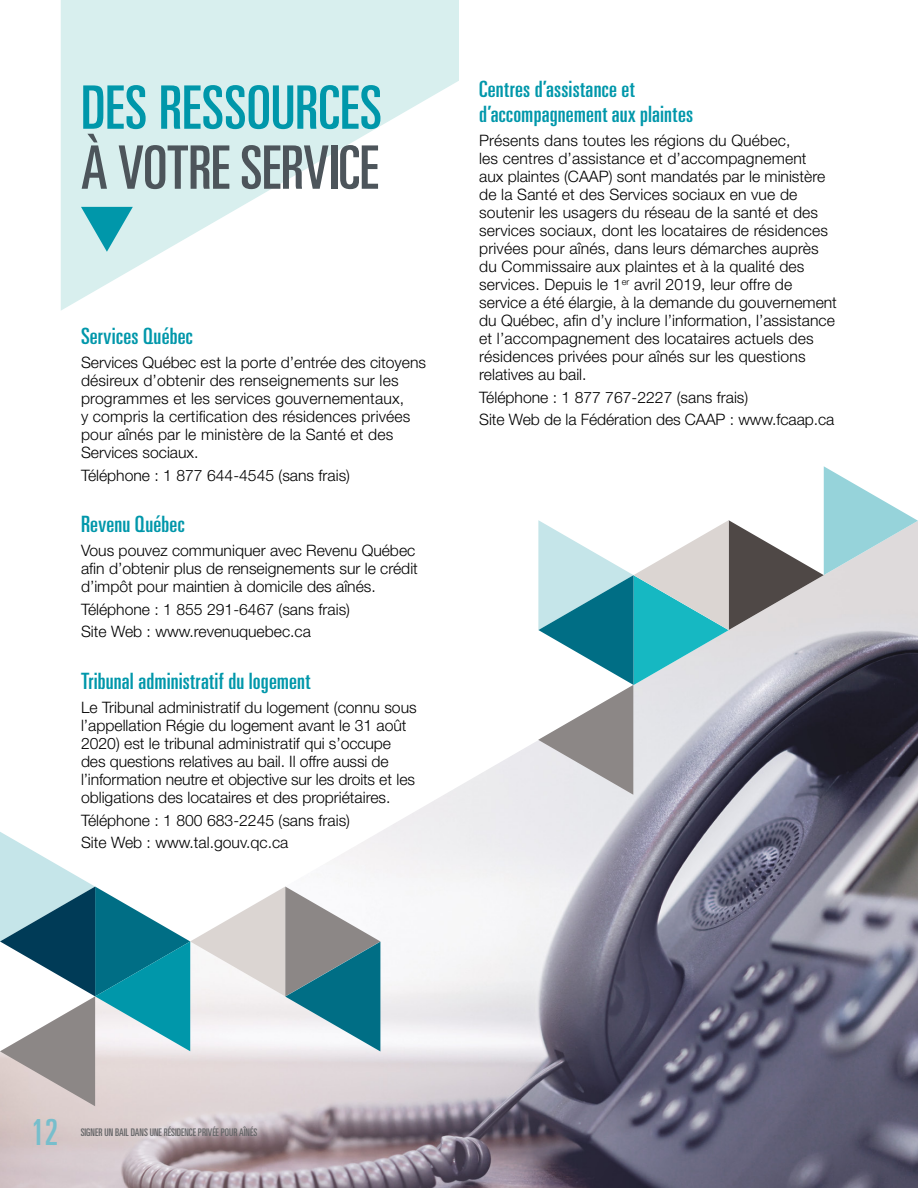
<style>
.page{position:relative;width:918px;height:1188px;background:#fff}
.page>*{position:absolute;margin:0;border:0;box-sizing:border-box;transform-origin:0 0}
.t1{font:ultra-condensed 60px/60px "Univers";color:#0097aa}
.t2{font:ultra-condensed 36px "Univers";color:#77becc}
.t3{font:ultra-condensed 22.5px/24.8px "Univers LT Std";letter-spacing:.005em;color:#0097aa;scale:1.05 1}
.t4{font:300 15.75px/18px "Helvetica Neue LT Std";color:#000}
.t5{font:ultra-condensed 10.5px "Univers";color:#636466}
.s1{color:#4d555b}
</style>
<div class="page">
<img style="left:0;top:741px;width:918px;height:447px">
<svg style="left:61px;top:0;width:398px;height:311px;fill:#d8efee"></svg>
<svg style="left:81px;top:207px;width:52px;height:45px;background:#6dc3cc"></svg>
<svg style="left:538px;top:466px;width:380px;height:329px"></svg>
<svg style="left:0;top:832px;width:380px;height:274px"></svg>
<h2 class="t1" style="left:81px;top:77px;width:303px">DES RESSOURCES<br><span class="s1">À VOTRE SERVICE</span></h2>
<h3 class="t3" style="left:81px;top:324px;width:108px">Services Québec</h3>
<p class="t4" style="left:81px;top:353px;width:347px">Services Québec est la porte d’entrée des citoyens désireux d’obtenir des renseignements sur les programmes et les services gouvernementaux,<br>y compris la certification des résidences privées pour aînés par le ministère de la Santé et des Services sociaux.</p>
<p class="t4" style="left:81px;top:466px;width:271px">Téléphone : 1 877 644‑4545 (sans frais)</p>
<h3 class="t3" style="left:81px;top:512px;width:100px">Revenu Québec</h3>
<p class="t4" style="left:81px;top:541px;width:338px">Vous pouvez communiquer avec Revenu Québec afin d’obtenir plus de renseignements sur le crédit d’impôt pour maintien à domicile des aînés.</p>
<p class="t4" style="left:81px;top:600px;width:271px">Téléphone : 1 855 291‑6467 (sans frais)</p>
<p class="t4" style="left:81px;top:622px;width:231px">Site Web : www.revenuquebec.ca</p>
<h3 class="t3" style="left:81px;top:669px;width:220px">Tribunal administratif du logement</h3>
<p class="t4" style="left:81px;top:698px;width:337px">Le Tribunal administratif du logement (connu sous l’appellation Régie du logement avant le 31 août 2020) est le tribunal administratif qui s’occupe des questions relatives au bail. Il offre aussi de l’information neutre et objective sur les droits et les obligations des locataires et des propriétaires.</p>
<p class="t4" style="left:81px;top:811px;width:271px">Téléphone : 1 800 683‑2245 (sans frais)</p>
<p class="t4" style="left:81px;top:833px;width:209px">Site Web : www.tal.gouv.qc.ca</p>
<h3 class="t3" style="left:479px;top:77px;width:205px">Centres d’assistance et d’accompagnement aux plaintes</h3>
<p class="t4" style="left:479px;top:131px;width:359px">Présents dans toutes les régions du Québec,<br>les centres d’assistance et d’accompagnement<br>aux plaintes (CAAP) sont mandatés par le ministère de la Santé et des Services sociaux en vue de soutenir les usagers du réseau de la santé et des services sociaux, dont les locataires de résidences privées pour aînés, dans leurs démarches auprès du Commissaire aux plaintes et à la qualité des services. Depuis le 1<sup>er</sup> avril 2019, leur offre de service a été élargie, à la demande du gouvernement du Québec, afin d’y inclure l’information, l’assistance et l’accompagnement des locataires actuels des résidences privées pour aînés sur les questions relatives au bail.</p>
<p class="t4" style="left:479px;top:388px;width:271px">Téléphone : 1 877 767‑2227 (sans frais)</p>
<p class="t4" style="left:479px;top:410px;width:357px">Site Web de la Fédération des CAAP : www.fcaap.ca</p>
<h2 class="t2" style="left:31px;top:1111px;width:28px">12</h2>
<p class="t5" style="left:81px;top:1126px;width:178px">SIGNER UN BAIL DANS UNE RÉSIDENCE PRIVÉE POUR AÎNÉS</p>
</div>
